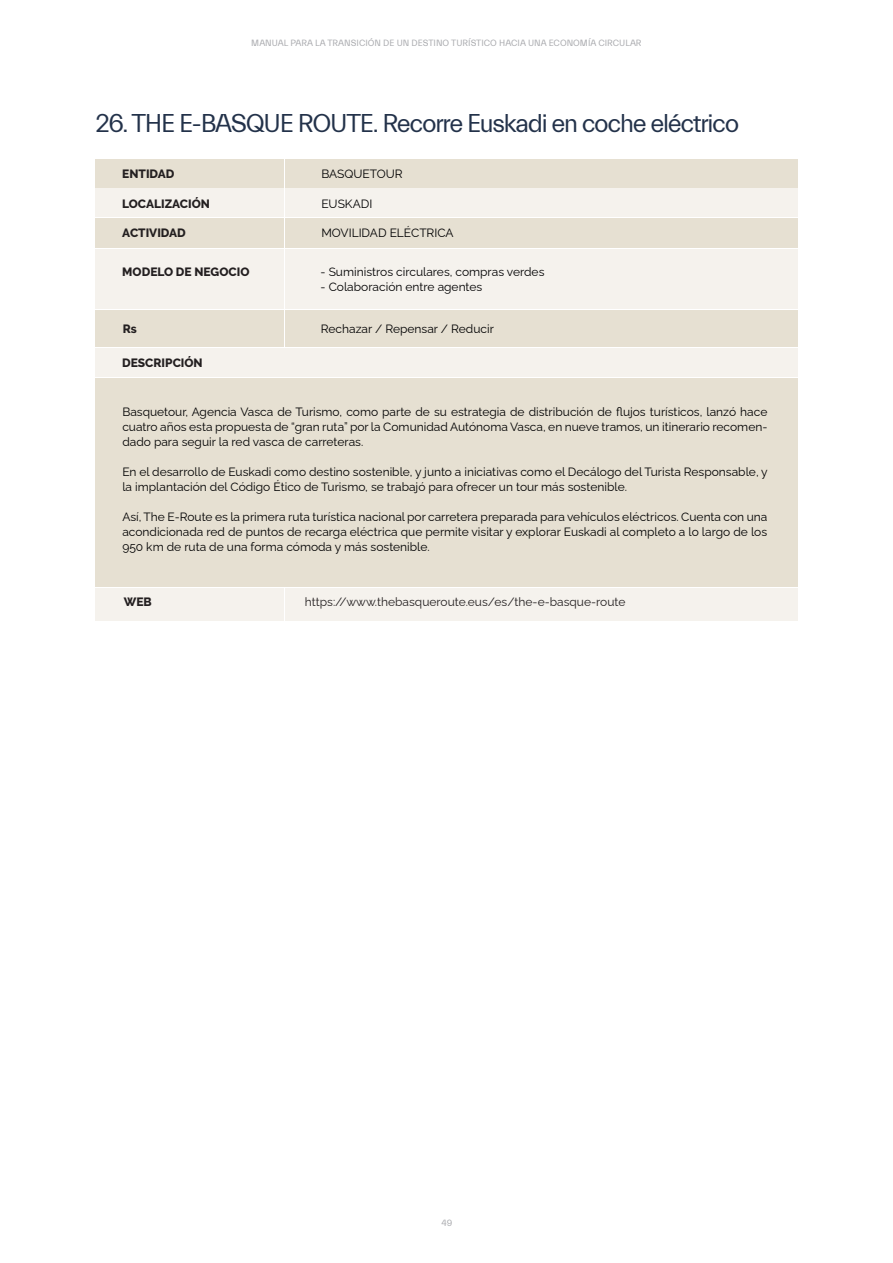
<style>
.page{position:relative;width:893px;height:1263px;background:#fff}
.page>*{position:absolute;margin:0;border:0;box-sizing:border-box;transform-origin:0 0}
.t1{font:25.65px "Everett";letter-spacing:-.05em;color:#23324a}
.t2{font:12px/15px "Raleway";color:#000001;text-align:justify}
.t3{font:800 12px "Raleway";color:#231f20}
.t4{font:12px "Raleway";color:#231f20}
.t5{font:9px "Everett";color:#a8a9ad}
</style>
<div class="page">
<div style="left:95px;top:378px;width:703px;height:208px;background:#e6e0d2"></div>
<div style="left:95px;top:159px;width:189px;height:28px;background:#e6e0d2"></div>
<div style="left:95px;top:189px;width:189px;height:28px;background:#f5f2ed"></div>
<div style="left:95px;top:218px;width:189px;height:30px;background:#e6e0d2"></div>
<div style="left:95px;top:249px;width:189px;height:60px;background:#f5f2ed"></div>
<div style="left:95px;top:310px;width:188px;height:37px;background:#e6e0d2"></div>
<div style="left:95px;top:588px;width:188px;height:32px;background:#f5f2ed"></div>
<div style="left:285px;top:159px;width:513px;height:28px;background:#e6e0d2"></div>
<div style="left:285px;top:189px;width:513px;height:28px;background:#f5f2ed"></div>
<div style="left:285px;top:218px;width:513px;height:30px;background:#e6e0d2"></div>
<div style="left:285px;top:249px;width:513px;height:60px;background:#f5f2ed"></div>
<div style="left:285px;top:310px;width:513px;height:37px;background:#e6e0d2"></div>
<div style="left:285px;top:588px;width:512px;height:32px;background:#f5f2ed"></div>
<div style="left:95px;top:348px;width:703px;height:29px;background:#f5f2ed"></div>
<p class="t5" style="left:251px;top:38px;width:392px">MANUAL PARA LA TRANSICIÓN DE UN DESTINO TURÍSTICO HACIA UNA ECONOMÍA CIRCULAR</p>
<h1 class="t1" style="left:95px;top:109px;width:645px">26. THE E-BASQUE ROUTE. Recorre Euskadi en coche eléctrico</h1>
<p class="t3" style="left:122px;top:167px;width:54px">ENTIDAD</p>
<p class="t3" style="left:122px;top:197px;width:89px">LOCALIZACIÓN</p>
<p class="t3" style="left:122px;top:226px;width:65px">ACTIVIDAD</p>
<p class="t3" style="left:122px;top:264px;width:129px">MODELO DE NEGOCIO</p>
<p class="t3" style="left:123px;top:322px;width:16px">Rs</p>
<p class="t3" style="left:122px;top:356px;width:82px">DESCRIPCIÓN</p>
<p class="t2" style="left:321px;top:165px;width:83px">BASQUETOUR</p>
<p class="t2" style="left:321px;top:195px;width:53px">EUSKADI</p>
<p class="t2" style="left:321px;top:224px;width:134px">MOVILIDAD ELÉCTRICA</p>
<p class="t2" style="left:321px;top:262px;width:225px">- Suministros circulares, compras verdes</p>
<p class="t2" style="left:321px;top:277px;width:163px">- Colaboración entre agentes</p>
<p class="t2" style="left:321px;top:319px;width:175px">Rechazar / Repensar / Reducir</p>
<p class="t2" style="left:122px;top:403px;width:647px">Basquetour, Agencia Vasca de Turismo, como parte de su estrategia de distribución de flujos turísticos, lanzó hace cuatro años esta propuesta de “gran ruta” por la Comunidad Autónoma Vasca, en nueve tramos, un itinerario recomen&shy;dado para seguir la red vasca de carreteras.</p>
<p class="t2" style="left:122px;top:463px;width:647px">En el desarrollo de Euskadi como destino sostenible, y junto a iniciativas como el Decálogo del Turista Responsable, y la implantación del Código Ético de Turismo, se trabajó para ofrecer un tour más sostenible.</p>
<p class="t2" style="left:122px;top:508px;width:647px">Así, The E-Route es la primera ruta turística nacional por carretera preparada para vehículos eléctricos. Cuenta con una acondicionada red de puntos de recarga eléctrica que permite visitar y explorar Euskadi al completo a lo largo de los 950 km de ruta de una forma cómoda y más sostenible.</p>
<p class="t3" style="left:124px;top:595px;width:30px">WEB</p>
<p class="t4" style="left:305px;top:592px;width:322px">https://www.thebasqueroute.eus/es/the-e-basque-route</p>
<p class="t5" style="left:442px;top:1218px;width:12px">49</p>
</div>
